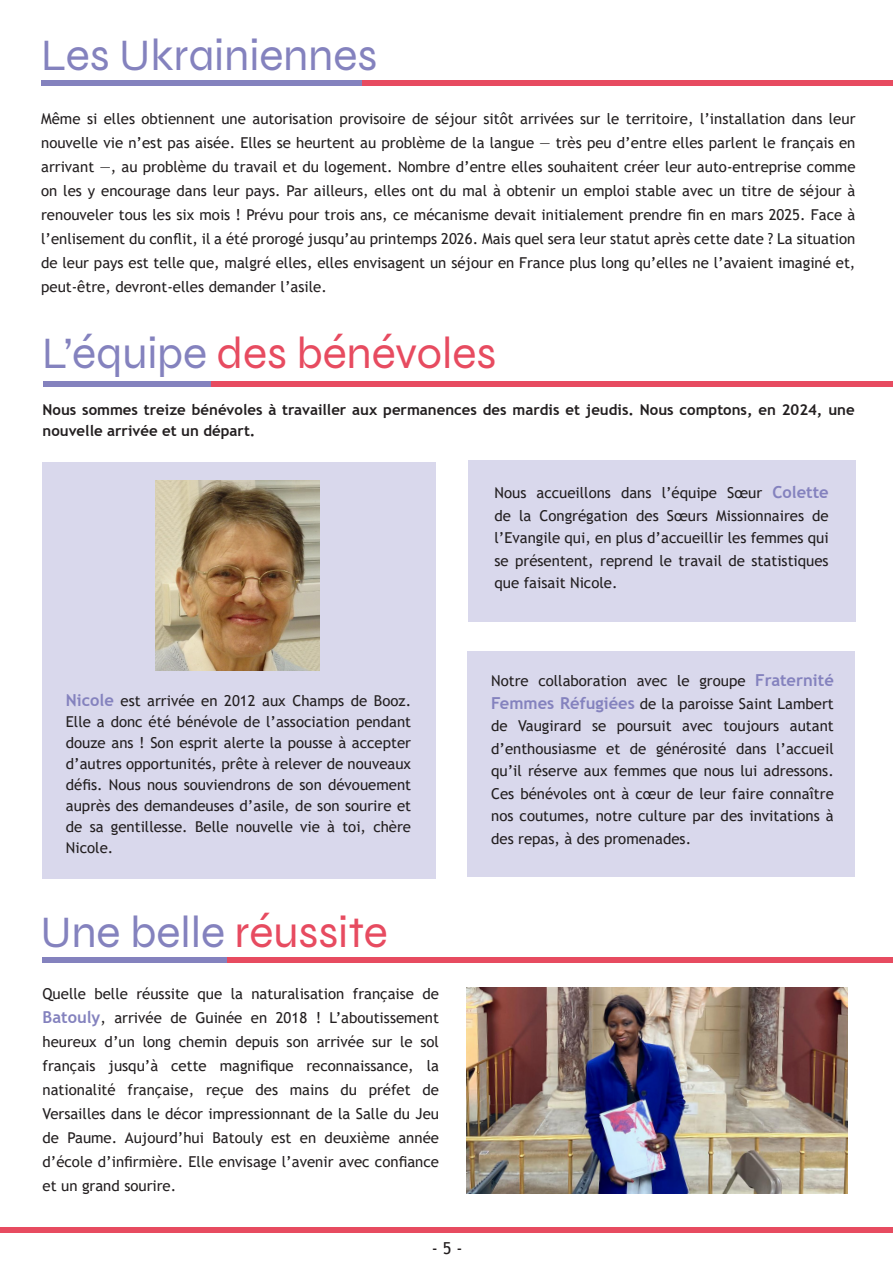
<style>
.page{position:relative;width:893px;height:1263px;background:#fff}
.page>*{position:absolute;margin:0;border:0;box-sizing:border-box;transform-origin:0 0}
.t1{font:45px "Syne";color:#8482be}
.t2{font:45px "Syne";color:#e74b60}
.t3{font:16.5px "Trebuchet MS";color:#231f20}
.t4{font:15px/24px "Trebuchet MS";color:#231f20;text-align:justify}
.t5{font:700 15px/21px "Trebuchet MS";color:#231f20}
.s1{color:#8482be}
.s2{font-weight:700;font-size:16.5px;color:#8482be}
.s3{color:#e74b60}
</style>
<div class="page">
<div style="left:197px;top:381px;width:696px;height:6px;background:#e74b60"></div>
<div style="left:43px;top:381px;width:168px;height:6px;background:#8482be"></div>
<div style="left:43px;top:462px;width:393px;height:417px;background:#d9d8ec"></div>
<div style="left:468px;top:460px;width:387px;height:162px;background:#d9d8ec"></div>
<div style="left:467px;top:652px;width:387px;height:225px;background:#d9d8ec"></div>
<img style="left:156px;top:481px;width:163px;height:190px">
<div style="left:195px;top:80px;width:698px;height:6px;background:#e74b60"></div>
<div style="left:41px;top:80px;width:320px;height:6px;background:#8482be"></div>
<img style="left:467px;top:987px;width:381px;height:207px">
<div style="left:222px;top:957px;width:671px;height:6px;background:#e74b60"></div>
<div style="left:42px;top:957px;width:185px;height:6px;background:#8482be"></div>
<div style="left:0;top:1227px;width:893px;height:5px;background:#e74b60"></div>
<h1 class="t1" style="left:41px;top:27px;width:338px">Les Ukrainiennes</h1>
<p class="t4" style="left:41px;top:106px;width:816px">Même si elles obtiennent une autorisation provisoire de séjour sitôt arrivées sur le territoire, l’installation dans leur nouvelle vie n’est pas aisée. Elles se heurtent au problème de la langue — très peu d’entre elles parlent le français en arrivant —, au problème du travail et du logement. Nombre d’entre elles souhaitent créer leur auto-entreprise comme on les y encourage dans leur pays. Par ailleurs, elles ont du mal à obtenir un emploi stable avec un titre de séjour à renouveler tous les six mois ! Prévu pour trois ans, ce mécanisme devait initialement prendre fin en mars 2025. Face à l’enlisement du conflit, il a été prorogé jusqu’au printemps 2026. Mais quel sera leur statut après cette date ? La situation de leur pays est telle que, malgré elles, elles envisagent un séjour en France plus long qu’elles ne l’avaient imaginé et, peut-être, devront-elles demander l’asile.</p>
<h1 class="t2" style="left:42px;top:325px;width:456px"><span class="s1">L’équipe</span> des bénévoles</h1>
<p class="t5" style="left:43px;top:399px;width:814px">Nous sommes treize bénévoles à travailler aux permanences des mardis et jeudis. Nous comptons, en 2024, une nouvelle arrivée et un départ.</p>
<p class="t4" style="left:494px;top:482px;width:336px;line-height:22.5px">Nous accueillons dans l’équipe Sœur <span class="s2">Colette </span>de la Congrégation des Sœurs Missionnaires de l’Evangile qui, en plus d’accueillir les femmes qui se présentent, reprend le travail de statistiques que faisait Nicole.</p>
<p class="t4" style="left:66px;top:690px;width:347px;line-height:21px"><span class="s2">Nicole</span> est arrivée en 2012 aux Champs de Booz.<br>Elle a donc été bénévole de l’association pendant douze ans ! Son esprit alerte la pousse à accepter d’autres opportunités, prête à relever de nouveaux défis. Nous nous souviendrons de son dévouement auprès des demandeuses d’asile, de son sourire et de sa gentillesse. Belle nouvelle vie à toi, chère Nicole.</p>
<h1 class="t1" style="left:40px;top:904px;width:349px">Une belle <span class="s3">réussite</span></h1>
<p class="t4" style="left:43px;top:982px;width:398px">Quelle belle réussite que la naturalisation française de <span class="s2">Batouly</span>, arrivée de Guinée en 2018 ! L’aboutissement heureux d’un long chemin depuis son arrivée sur le sol français jusqu’à cette magnifique reconnaissance, la nationalité française, reçue des mains du préfet de Versailles dans le décor impressionnant de la Salle du Jeu de Paume. Aujourd’hui Batouly est en deuxième année d’école d’infirmière. Elle envisage l’avenir avec confiance et un grand sourire.</p>
<p class="t3" style="left:432px;top:1238px;width:32px">- 5 -</p>
<p class="t4" style="left:491px;top:669px;width:344px;line-height:22.5px">Notre collaboration avec le groupe <span class="s2">Fraternité Femmes Réfugiées</span> de la paroisse Saint Lambert de Vaugirard se poursuit avec toujours autant d’enthousiasme et de générosité dans l’accueil qu’il réserve aux femmes que nous lui adressons.<br>Ces bénévoles ont à cœur de leur faire connaître nos coutumes, notre culture par des invitations à des repas, à des promenades.</p>
</div>
